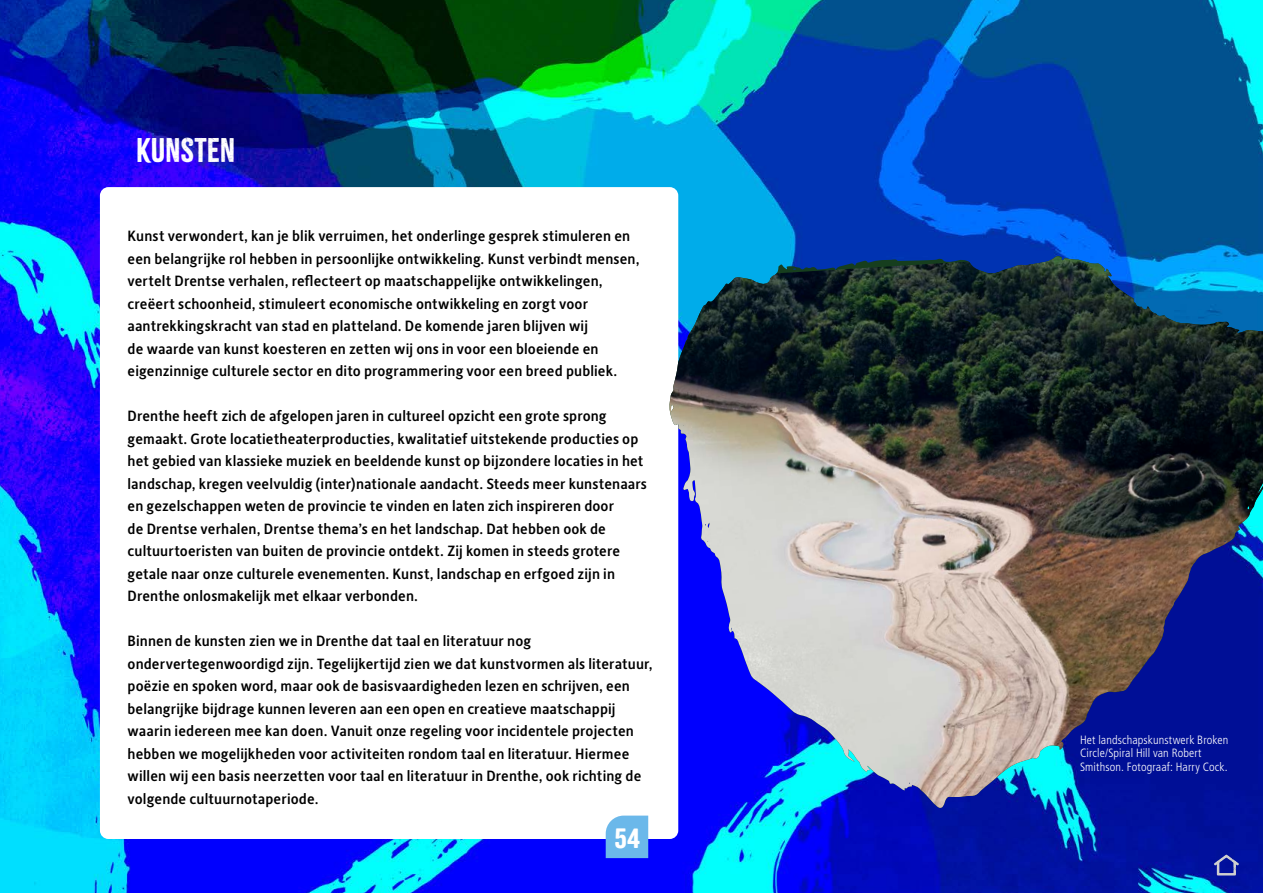
<style>
.page{position:relative;width:1263px;height:893px;background:#fff}
.page>*{position:absolute;margin:0;border:0;box-sizing:border-box;transform-origin:0 0}
.t1{font:30px "Citrus Gothic";color:#fff}
.t2{font:700 condensed 28.5px "Amfibia";color:#fff}
.t3{font:500 15px/22.5px "Alber New";letter-spacing:.005em;color:#000}
.Fotobijschrift{font:300 condensed 12px/13.5px "Frutiger LT Std";letter-spacing:.01em;color:#fff}
</style>
<div class="page">
<img style="left:0;top:0;width:1263px;height:893px">
<div style="left:100px;top:187px;width:578px;height:652px;background:#fff;border-radius:9px"></div>
<svg style="left:678px;top:256px;width:585px;height:552px;background:#3f528a"></svg>
<img style="left:669px;top:258px;width:385px;height:380px">
<div style="left:606px;top:816px;width:42px;height:42px;background:#6bb8ea"></div>
<svg style="left:1212px;top:853px;width:28px;height:23px"></svg>
<p class="t1" style="left:136px;top:131px;width:101px">KUNSTEN</p>
<p class="t3" style="left:128px;top:224px;width:514px">Kunst verwondert, kan je blik verruimen, het onderlinge gesprek stimuleren en een belangrijke rol hebben in persoonlijke ontwikkeling. Kunst verbindt mensen, vertelt Drentse verhalen, reflecteert op maatschappelijke ontwikkelingen, creëert schoonheid, stimuleert economische ontwikkeling en zorgt voor aantrekkingskracht van stad en platteland. De komende jaren blijven wij<br>de waarde van kunst koesteren en zetten wij ons in voor een bloeiende en eigenzinnige culturele sector en dito programmering voor een breed publiek.</p>
<p class="t3" style="left:128px;top:404px;width:521px">Drenthe heeft zich de afgelopen jaren in cultureel opzicht een grote sprong gemaakt. Grote locatietheaterproducties, kwalitatief uitstekende producties op het gebied van klassieke muziek en beeldende kunst op bijzondere locaties in het landschap, kregen veelvuldig (inter)nationale aandacht. Steeds meer kunstenaars en gezelschappen weten de provincie te vinden en laten zich inspireren door<br>de Drentse verhalen, Drentse thema’s en het landschap. Dat hebben ook de cultuurtoeristen van buiten de provincie ontdekt. Zij komen in steeds grotere getale naar onze culturele evenementen. Kunst, landschap en erfgoed zijn in Drenthe onlosmakelijk met elkaar verbonden.</p>
<p class="t3" style="left:128px;top:629px;width:527px">Binnen de kunsten zien we in Drenthe dat taal en literatuur nog ondervertegenwoordigd zijn. Tegelijkertijd zien we dat kunstvormen als literatuur, poëzie en spoken word, maar ook de basisvaardigheden lezen en schrijven, een belangrijke bijdrage kunnen leveren aan een open en creatieve maatschappij waarin iedereen mee kan doen. Vanuit onze regeling voor incidentele projecten hebben we mogelijkheden voor activiteiten rondom taal en literatuur. Hiermee willen wij een basis neerzetten voor taal en literatuur in Drenthe, ook richting de volgende cultuurnotaperiode.</p>
<h2 class="t2" style="left:615px;top:819px;width:27px">54</h2>
<p class="Fotobijschrift" style="left:1080px;top:733px;width:150px">Het landschapskunstwerk Broken<br>Circle/Spiral Hill van Robert<br>Smithson. Fotograaf: Harry Cock.</p>
</div>
